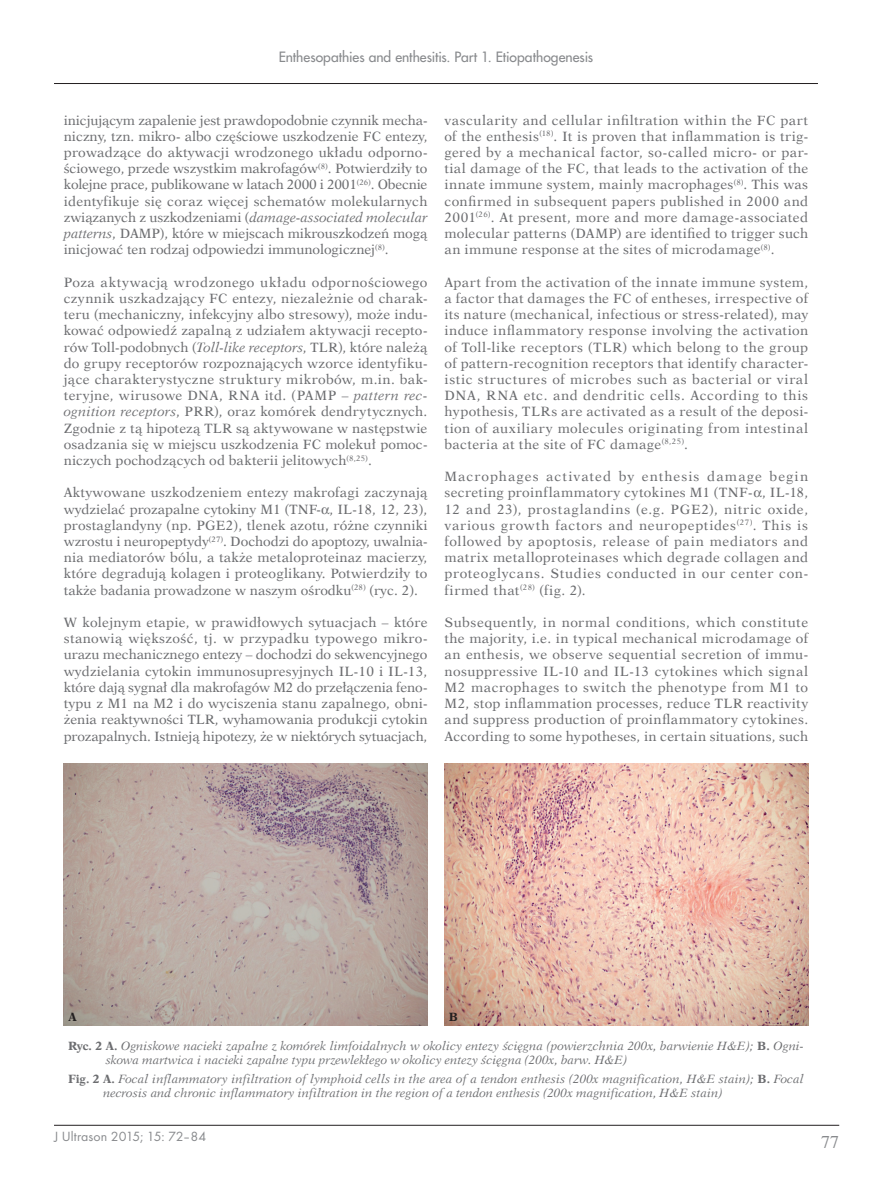
<style>
.page{position:relative;width:872px;height:1191px;background:#fff}
.page>*{position:absolute;margin:0;border:0;box-sizing:border-box;transform-origin:0 0}
.t1{font:18px "Times";color:#888a8d}
.t2{font:13.8px "Futura Regular PL";color:#888a8d}
.t3{font:13.8px "Pfutura";letter-spacing:.005em;color:#888a8d}
.t4{font:13.5px/16.2px "Dutch 823 EU";letter-spacing:.01em;color:#6c6d70;text-align:justify}
.t5{font:italic 12px/14.4px "Dutch 823 EU";color:#6c6d70}
.t6{font:700 12px "Dutch 823 EU";color:#231f20}
.s1{font-style:italic}
.s2{font-weight:700;font-style:normal}
</style>
<div class="page">
<hr style="left:54px;top:1125px;width:785px;height:1px;background:#231f20">
<hr style="left:54px;top:83px;width:764px;height:1px;background:#231f20">
<img style="left:64px;top:764px;width:363px;height:261px">
<img style="left:444px;top:764px;width:364px;height:261px">
<p class="t2" style="left:279px;top:50px;width:316px">Enthesopathies and enthesitis. Part 1. Etiopathogenesis</p>
<p class="t4" style="left:64px;top:112px;width:365px">inicjującym zapalenie jest prawdopodobnie czynnik mecha&shy;niczny, tzn. mikro- albo częściowe uszkodzenie FC entezy, prowadzące do aktywacji wrodzonego układu odporno&shy;ściowego, przede wszystkim makrofagów<sup>(8)</sup>. Potwierdziły to kolejne prace, publikowane w latach 2000 i 2001<sup>(26)</sup>. Obecnie identyfikuje się coraz więcej schematów molekularnych związanych z uszkodzeniami (<span class="s1">damage-associated molecular patterns</span>, DAMP), które w miejscach mikrouszkodzeń mogą inicjować ten rodzaj odpowiedzi immunologicznej<sup>(8)</sup>.</p>
<p class="t4" style="left:64px;top:274px;width:365px">Poza aktywacją wrodzonego układu odpornościowego czynnik uszkadzający FC entezy, niezależnie od charak&shy;teru (mechaniczny, infekcyjny albo stresowy), może indu&shy;kować odpowiedź zapalną z udziałem aktywacji recepto&shy;rów Toll-podobnych (<span class="s1">Toll-like receptors</span>, TLR), które należą do grupy receptorów rozpoznających wzorce identyfiku&shy;jące charakterystyczne struktury mikrobów, m.in. bak&shy;teryjne, wirusowe DNA, RNA itd. (PAMP – <span class="s1">pattern rec&shy;ognition receptors</span>, PRR), oraz komórek dendrytycznych.<br>Zgodnie z tą hipotezą TLR są aktywowane w następstwie osadzania się w miejscu uszkodzenia FC molekuł pomoc&shy;niczych pochodzących od bakterii jelitowych<sup>(8,25)</sup>.</p>
<p class="t4" style="left:64px;top:484px;width:365px">Aktywowane uszkodzeniem entezy makrofagi zaczynają wydzielać prozapalne cytokiny M1 (TNF- , IL-18, 12, 23), prostaglandyny (np. PGE2), tlenek azotu, różne czynniki wzrostu i neuropeptydy<sup>(27)</sup>. Dochodzi do apoptozy, uwalnia&shy;nia mediatorów bólu, a także metaloproteinaz macierzy, które degradują kolagen i proteoglikany. Potwierdziły to także badania prowadzone w naszym ośrodku<sup>(28)</sup> (ryc. 2).</p>
<p class="t4" style="left:64px;top:614px;width:365px">W kolejnym etapie, w prawidłowych sytuacjach – które stanowią większość, tj. w przypadku typowego mikro&shy;urazu mechanicznego entezy – dochodzi do sekwencyjnego wydzielania cytokin immunosupresyjnych IL-10 i IL-13, które dają sygnał dla makrofagów M2 do przełączenia feno&shy;typu z M1 na M2 i do wyciszenia stanu zapalnego, obni&shy;żenia reaktywności TLR, wyhamowania produkcji cytokin prozapalnych. Istnieją hipotezy, że w niektórych sytuacjach,</p>
<p class="t4" style="left:444px;top:112px;width:365px">vascularity and cellular infiltration within the FC part of the enthesis<sup>(18)</sup>. It is proven that inflammation is trig&shy;gered by a mechanical factor, so-called micro- or par&shy;tial damage of the FC, that leads to the activation of the innate immune system, mainly macrophages<sup>(8)</sup>. This was confirmed in subsequent papers published in 2000 and 2001<sup>(26)</sup>. At present, more and more damage-associated molecular patterns (DAMP) are identified to trigger such an immune response at the sites of microdamage<sup>(8)</sup>.</p>
<p class="t4" style="left:444px;top:274px;width:365px">Apart from the activation of the innate immune system, a factor that damages the FC of entheses, irrespective of its nature (mechanical, infectious or stress-related), may induce inflammatory response involving the activation of Toll-like receptors (TLR) which belong to the group of pattern-recognition receptors that identify character&shy;istic structures of microbes such as bacterial or viral DNA, RNA etc. and dendritic cells. According to this hypothesis, TLRs are activated as a result of the deposi&shy;tion of auxiliary molecules originating from intestinal bacteria at the site of FC damage<sup>(8,25)</sup>.</p>
<p class="t4" style="left:444px;top:468px;width:365px">Macrophages activated by enthesis damage begin secreting proinflammatory cytokines M1 (TNF- , IL-18, 12 and 23), prostaglandins (e.g. PGE2), nitric oxide, various growth factors and neuropeptides<sup>(27)</sup>. This is followed by apoptosis, release of pain mediators and matrix metalloproteinases which degrade collagen and proteoglycans. Studies conducted in our center con&shy;firmed that<sup>(28)</sup> (fig. 2).</p>
<p class="t4" style="left:444px;top:614px;width:365px">Subsequently, in normal conditions, which constitute the majority, i.e. in typical mechanical microdamage of an enthesis, we observe sequential secretion of immu&shy;nosuppressive IL-10 and IL-13 cytokines which signal M2 macrophages to switch the phenotype from M1 to M2, stop inflammation processes, reduce TLR reactivity and suppress production of proinflammatory cytokines.<br>According to some hypotheses, in certain situations, such</p>
<p class="t6" style="left:68px;top:1009px;width:10px">A</p>
<p class="t6" style="left:449px;top:1009px;width:11px">B</p>
<p class="t5" style="left:106px;top:1038px;width:699px;text-indent:-38px"><span class="s2">Ryc. 2 A.</span> Ogniskowe nacieki zapalne z komórek limfoidalnych w okolicy entezy ścięgna (powierzchnia 200x, barwienie H&amp;E); <span class="s2">B.</span> Ogni&shy;skowa martwica i nacieki zapalne typu przewlekłego w okolicy entezy ścięgna (200x, barw. H&amp;E)</p>
<p class="t5" style="left:103px;top:1071px;width:702px;text-indent:-35px"><span class="s2">Fig. 2 A.</span> Focal inflammatory infiltration of lymphoid cells in the area of a tendon enthesis (200x magnification, H&amp;E stain); <span class="s2">B.</span> Focal necrosis and chronic inflammatory infiltration in the region of a tendon enthesis (200x magnification, H&amp;E stain)</p>
<p class="t3" style="left:54px;top:1130px;width:154px">J Ultrason 2015; 15: 72–84</p>
<h1 class="t1" style="left:821px;top:1134px;width:19px">77</h1>
</div>
